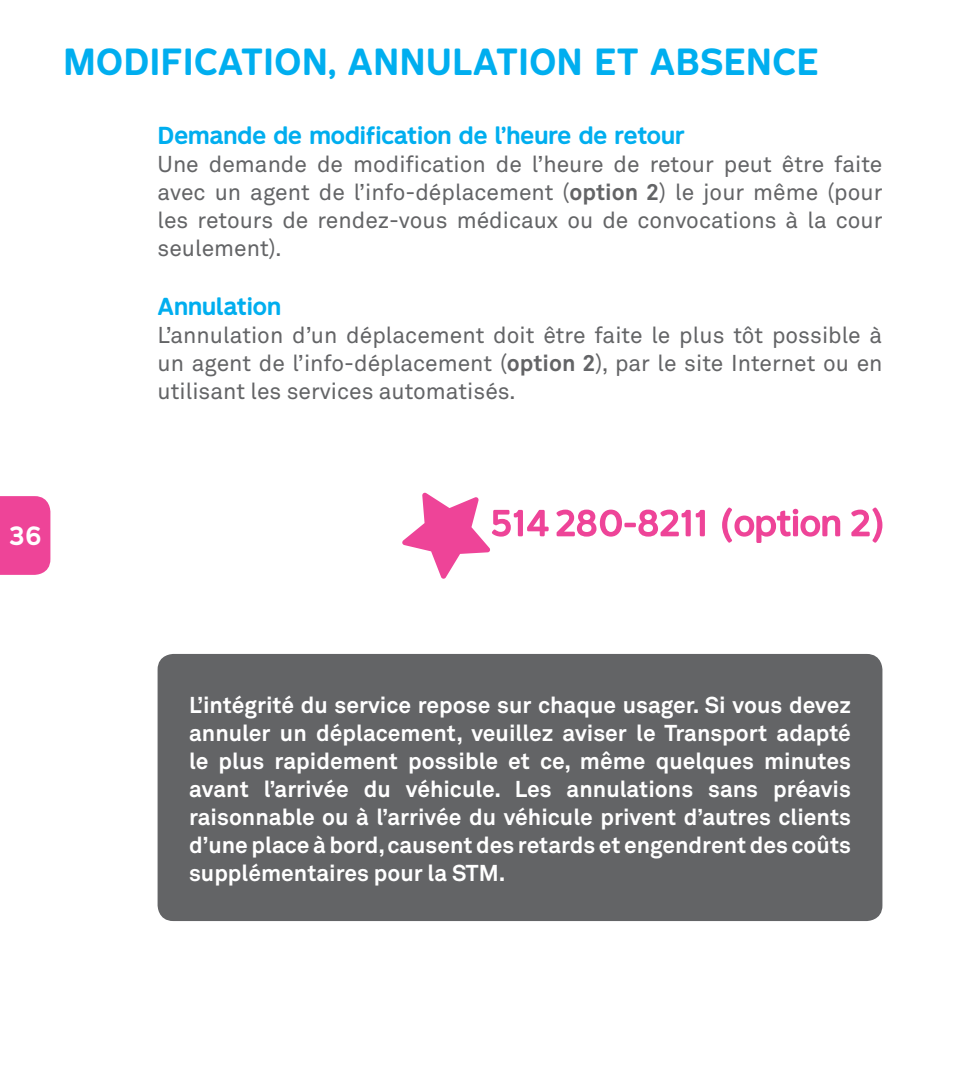
<style>
.page{position:relative;width:977px;height:1071px;background:#fff}
.page>*{position:absolute;margin:0;border:0;box-sizing:border-box;transform-origin:0 0}
.t1{font:700 35px "STM Montreal";color:#00aeef}
.t2{font:700 24.5px "STM Montreal";color:#fff}
.t3{font:700 22.75px/28px "Akkurat";color:#fff;text-align:justify}
.t4{font:22.75px/28px "Akkurat";color:#636466;text-align:justify}
.t5{font:700 22.75px "STM Montreal";color:#00aeef}
.s1{font-weight:700}
</style>
<div class="page">
<div style="left:0;top:496px;width:50px;height:79px;background:#ee4498"></div>
<div style="left:158px;top:654px;width:724px;height:267px;background:#636466;border-radius:16px"></div>
<svg style="left:402px;top:492px;width:480px;height:87px"></svg>
<h1 class="t1" style="left:63px;top:39px;width:757px">Modification, annulation et absence</h1>
<p class="t5" style="left:158px;top:121px;width:528px">Demande de modification de l’heure de retour</p>
<p class="t4" style="left:158px;top:149px;width:726px">Une demande de modification de l’heure de retour peut être faite avec un agent de l’info-déplacement (<span class="s1">option 2</span>) le jour même (pour les retours de rendez-vous médicaux ou de convocations à la cour seulement).</p>
<p class="t5" style="left:158px;top:292px;width:125px">Annulation</p>
<p class="t4" style="left:158px;top:321px;width:726px">L’annulation d’un déplacement doit être faite le plus tôt possible à un agent de l’info-déplacement (<span class="s1">option 2</span>), par le site Internet ou en utilisant les services automatisés.</p>
<p class="t2" style="left:9px;top:520px;width:34px">36</p>
<p class="t3" style="left:189px;top:690px;width:663px">L’intégrité du service repose sur chaque usager. Si vous devez annuler un déplacement, veuillez aviser le Transport adapté le plus rapidement possible et ce, même quelques minutes avant l’arrivée du véhicule. Les annulations sans préavis raisonnable ou à l’arrivée du véhicule privent d’autres clients d’une place à bord, causent des retards et engendrent des coûts supplémentaires pour la STM.</p>
</div>
